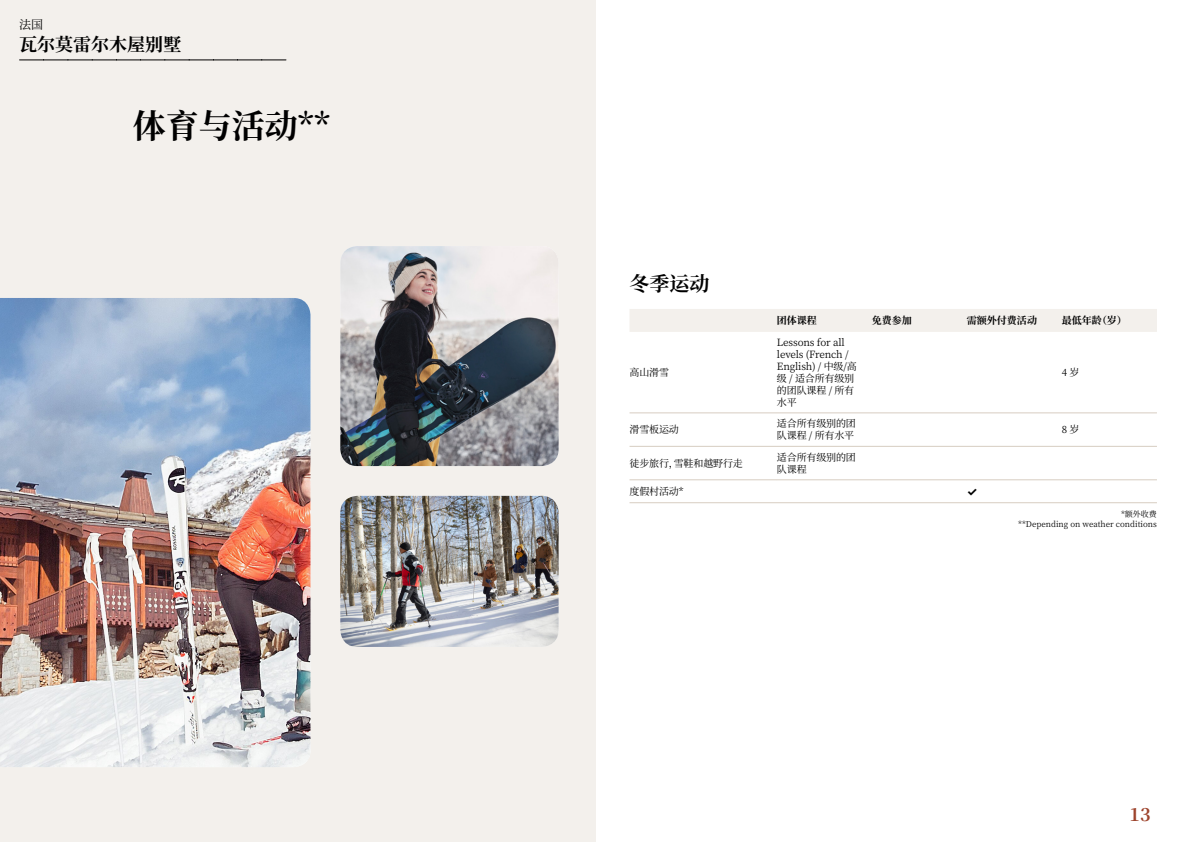
<style>
.page{position:relative;width:1191px;height:842px;background:#fff}
.page>*{position:absolute;margin:0;border:0;box-sizing:border-box;transform-origin:0 0}
.t1{font:700 33px "Noto Serif SC";color:#000}
.t2{font:700 20px "Noto Serif SC";color:#000}
.t3{font:700 18px "Noto Serif SC";color:#000}
.t4{font:700 18px "Noto Serif SC";color:#9d432c}
.t5{font:12px "Noto Serif SC";color:#000}
.t6{font:700 12px "Inter";color:#000}
.t7{font:10px/12px "Noto Serif SC";letter-spacing:-.015em;color:#000}
.t8{font:700 10px "Noto Serif SC";color:#000}
.t9{font:8px/9.6px "Noto Serif SC";color:#000;text-align:right}
</style>
<div class="page">
<div style="left:0;top:0;width:595px;height:842px;background:#f3f0ec"></div>
<img style="left:340px;top:246px;width:218px;height:220px">
<img style="left:0;top:298px;width:310px;height:469px">
<img style="left:340px;top:496px;width:218px;height:151px">
<svg style="left:20px;top:60px;width:266px;height:1px"></svg>
<div style="left:630px;top:309px;width:527px;height:23px;background:#f3f0ec"></div>
<hr style="left:629px;top:412px;width:148px;height:1px;background:#d7cdc1">
<hr style="left:777px;top:412px;width:95px;height:1px;background:#d7cdc1">
<hr style="left:872px;top:412px;width:95px;height:1px;background:#d7cdc1">
<hr style="left:967px;top:412px;width:95px;height:1px;background:#d7cdc1">
<hr style="left:1062px;top:412px;width:95px;height:1px;background:#d7cdc1">
<hr style="left:629px;top:446px;width:148px;height:1px;background:#d7cdc1">
<hr style="left:777px;top:446px;width:95px;height:1px;background:#d7cdc1">
<hr style="left:872px;top:446px;width:95px;height:1px;background:#d7cdc1">
<hr style="left:967px;top:446px;width:95px;height:1px;background:#d7cdc1">
<hr style="left:1062px;top:446px;width:95px;height:1px;background:#d7cdc1">
<hr style="left:629px;top:479px;width:148px;height:1px;background:#d7cdc1">
<hr style="left:777px;top:479px;width:95px;height:1px;background:#d7cdc1">
<hr style="left:872px;top:479px;width:95px;height:1px;background:#d7cdc1">
<hr style="left:967px;top:479px;width:95px;height:1px;background:#d7cdc1">
<hr style="left:1062px;top:479px;width:95px;height:1px;background:#d7cdc1">
<hr style="left:629px;top:502px;width:148px;height:1px;background:#d7cdc1">
<hr style="left:777px;top:502px;width:95px;height:1px;background:#d7cdc1">
<hr style="left:872px;top:502px;width:95px;height:1px;background:#d7cdc1">
<hr style="left:967px;top:502px;width:95px;height:1px;background:#d7cdc1">
<hr style="left:1062px;top:502px;width:95px;height:1px;background:#d7cdc1">
<p class="t5" style="left:19px;top:17px;width:25px">法国</p>
<h3 class="t3" style="left:19px;top:34px;width:164px">瓦尔莫雷尔木屋别墅</h3>
<h1 class="t1" style="left:133px;top:107px;width:199px">体育与活动**</h1>
<h2 class="t2" style="left:629px;top:272px;width:81px">冬季运动</h2>
<p class="t7" style="left:629px;top:366px;width:41px">高山滑雪</p>
<p class="t8" style="left:777px;top:315px;width:41px">团体课程</p>
<p class="t8" style="left:872px;top:315px;width:41px">免费参加</p>
<p class="t8" style="left:967px;top:315px;width:71px">需额外付费活动</p>
<p class="t8" style="left:1062px;top:315px;width:66px">最低年龄（岁）</p>
<p class="t7" style="left:777px;top:336px;width:81px">Lessons for all levels (French /<br>English) / 中级/高级 / 适合所有级别的团队课程 / 所有水平</p>
<p class="t7" style="left:1062px;top:366px;width:19px">4 岁</p>
<p class="t7" style="left:629px;top:424px;width:51px">滑雪板运动</p>
<p class="t7" style="left:777px;top:418px;width:80px">适合所有级别的团队课程 / 所有水平</p>
<p class="t7" style="left:1062px;top:424px;width:19px">8 岁</p>
<p class="t7" style="left:629px;top:457px;width:115px">徒步旅行，雪鞋和越野行走</p>
<p class="t7" style="left:777px;top:451px;width:80px">适合所有级别的团队课程</p>
<p class="t7" style="left:629px;top:485px;width:56px">度假村活动*</p>
<p class="t6" style="left:967px;top:482px;width:12px">✓</p>
<p class="t9" style="left:1018px;top:510px;width:140px">*额外收费<br>**Depending on weather conditions</p>
<h3 class="t4" style="left:1129px;top:804px;width:23px">13</h3>
</div>
